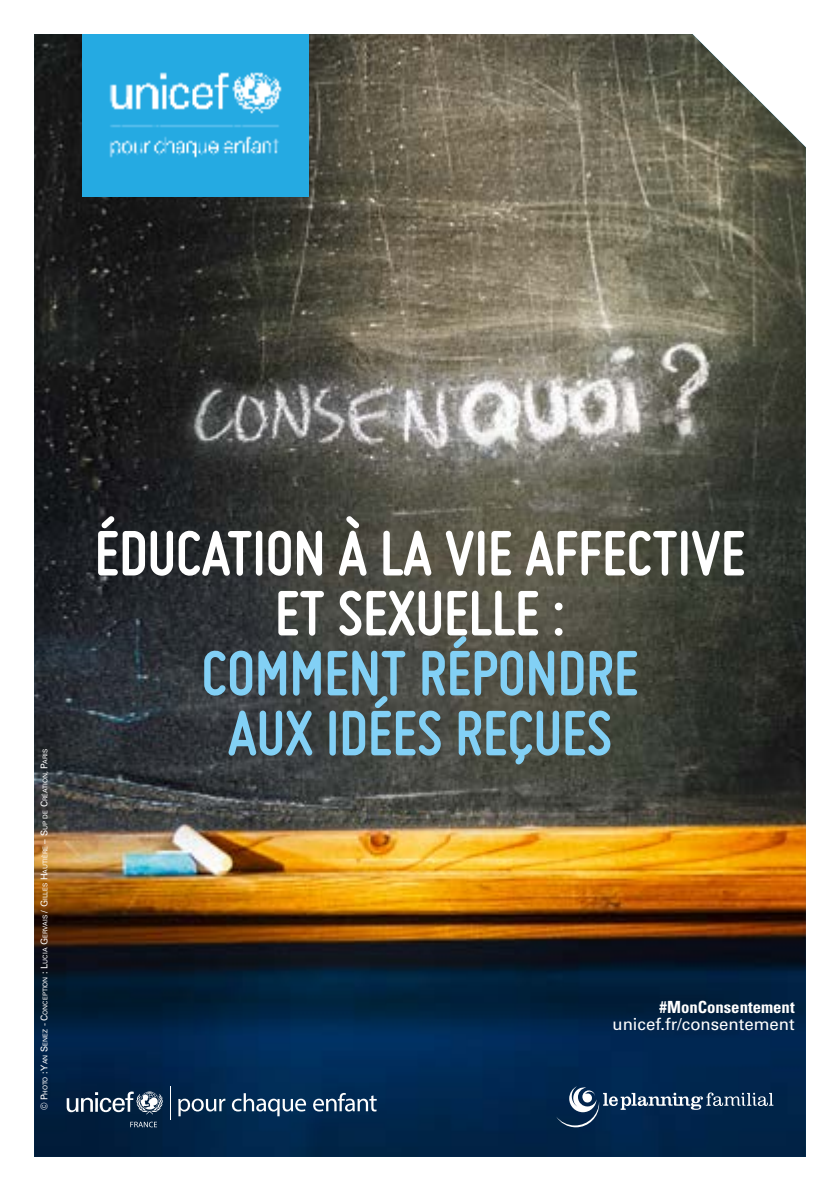
<style>
.page{position:relative;width:840px;height:1191px;background:#fff}
.page>*{position:absolute;margin:0;border:0;box-sizing:border-box;transform-origin:0 0}
.t1{font:700 66.6px/60px "Miso";color:#fff;text-align:center}
.t2{font:700 66.6px/60px "Miso";color:#82d0f5;text-align:center}
.t3{font:16.8px "Univers";color:#fff}
.t4{font:700 condensed 16.8px "Univers";color:#fff}
.t5{font:6.4px "Univers LT Std";color:#fff}
.s1{font-size:9.2px}
</style>
<div class="page">
<img style="left:34px;top:34px;width:771px;height:1123px">
<img style="left:83px;top:34px;width:225px;height:162px">
<svg style="left:130px;top:1121px;width:27px;height:6px"></svg>
<svg style="left:67px;top:1091px;width:96px;height:23px"></svg>
<hr style="left:170px;top:1086px;width:1px;height:34px;background:#fff">
<svg style="left:178px;top:1098px;width:47px;height:18px"></svg>
<svg style="left:232px;top:1093px;width:74px;height:23px;background:#3c5d7c"></svg>
<svg style="left:313px;top:1093px;width:63px;height:18px"></svg>
<svg style="left:556px;top:1086px;width:217px;height:41px;background:#224264"></svg>
<p class="t5" style="left:41px;top:1110px;width:363px;rotate:-90deg"><span class="s1">© P</span>HOTO <span class="s1">:Y</span>AN <span class="s1">S</span>ENEZ <span class="s1">- C</span>ONCEPTION <span class="s1">: L</span>UCIA <span class="s1">G</span>ERVAIS <span class="s1">/ G</span>ILLES <span class="s1">H</span>AUTIÈRE <span class="s1">– S</span>UP DE <span class="s1">C</span>RÉATION, <span class="s1">P</span>ARIS</p>
<h1 class="t1" style="left:95px;top:522px;width:652px">ÉDUCATION À LA VIE AFFECTIVE<br>ET SEXUELLE :</h1>
<h1 class="t2" style="left:201px;top:642px;width:438px">COMMENT RÉPONDRE<br>AUX IDÉES REÇUES</h1>
<h2 class="t4" style="left:659px;top:997px;width:136px">#MonConsentement</h2>
<h2 class="t3" style="left:612px;top:1014px;width:183px">unicef.fr/consentement</h2>
</div>
